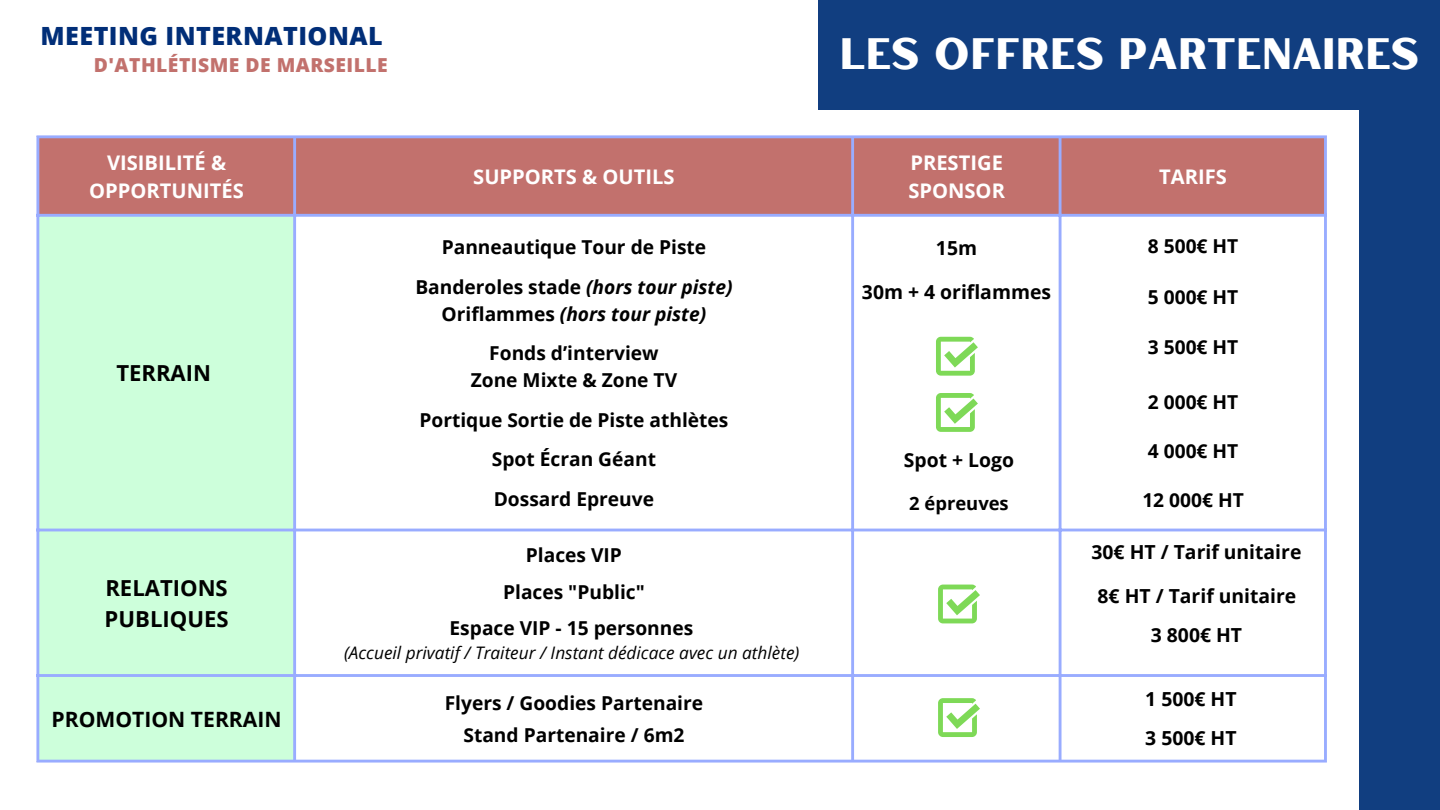
<style>
.page{position:relative;width:1440px;height:810px;background:#fff}
.page>*{position:absolute;margin:0;border:0;box-sizing:border-box;transform-origin:0 0}
.t1{font:44px "Hertical Sans";color:#fff}
.t2{font:800 25.1px "Open Sans";letter-spacing:.02em;color:#012e78}
.t3{font:700 22.1px/30.7px "Open Sans";color:#000}
.t4{font:700 21.1px "Open Sans";color:#000}
.t5{font:700 20.1px/28.1px "Open Sans";color:#fff;text-align:center}
.t6{font:700 19.4px "Open Sans";color:#000}
.t7{font:800 19.3px "Open Sans";letter-spacing:.025em;color:#c2716d}
.t8{font:700 19.2px "Open Sans";color:#000}
.t9{font:italic 700 19.2px "Open Sans";color:#000}
.t10{font:700 18.4px "Open Sans";color:#000}
.t11{font:italic 17.3px "Open Sans";color:#000}
.s1{font-style:italic}
.s2{font-style:normal}
</style>
<div class="page">
<div style="left:39px;top:138px;width:1285px;height:76px;background:#c2716d"></div>
<div style="left:39px;top:217px;width:254px;height:543px;background:#cdffdb"></div>
<svg style="left:296px;top:217px;width:1028px;height:543px"></svg>
<hr style="left:36px;top:138px;width:3px;height:622px;background:#99acff">
<hr style="left:293px;top:138px;width:3px;height:622px;background:#99acff">
<hr style="left:851px;top:138px;width:3px;height:622px;background:#99acff">
<hr style="left:1059px;top:138px;width:3px;height:622px;background:#99acff">
<hr style="left:1324px;top:138px;width:3px;height:622px;background:#99acff">
<hr style="left:36px;top:135px;width:1291px;height:3px;background:#99acff">
<hr style="left:36px;top:214px;width:1291px;height:3px;background:#99acff">
<hr style="left:36px;top:529px;width:1291px;height:2px;background:#99acff">
<hr style="left:36px;top:674px;width:1291px;height:3px;background:#99acff">
<hr style="left:36px;top:760px;width:1291px;height:3px;background:#99acff">
<svg style="left:936px;top:337px;width:42px;height:39px"></svg>
<svg style="left:936px;top:393px;width:42px;height:39px"></svg>
<svg style="left:938px;top:698px;width:42px;height:39px"></svg>
<svg style="left:938px;top:585px;width:42px;height:38px"></svg>
<div style="left:1359px;top:0;width:81px;height:810px;background:#113e80"></div>
<div style="left:819px;top:0;width:621px;height:110px;background:#113e80"></div>
<p class="t2" style="left:41px;top:18px;width:344px">MEETING INTERNATIONAL</p>
<p class="t7" style="left:94px;top:52px;width:296px">D'ATHLÉTISME DE MARSEILLE</p>
<h2 class="t5" style="left:89px;top:148px;width:156px">VISIBILITÉ &amp;<br>OPPORTUNITÉS</h2>
<p class="t3" style="left:116px;top:357px;width:96px">TERRAIN</p>
<h3 class="t5" style="left:473px;top:162px;width:203px">SUPPORTS &amp; OUTILS</h3>
<p class="t8" style="left:442px;top:234px;width:266px">Panneautique Tour de Piste</p>
<p class="t8" style="left:415px;top:274px;width:319px">Banderoles stade <span class="s1">(hors tour piste)</span></p>
<p class="t9" style="left:442px;top:300px;width:266px"><span class="s2">Oriflammes</span> (hors tour piste)</p>
<p class="t8" style="left:489px;top:340px;width:171px">Fonds d’interview</p>
<p class="t8" style="left:471px;top:366px;width:208px">Zone Mixte &amp; Zone TV</p>
<p class="t8" style="left:419px;top:406px;width:311px">Portique Sortie de Piste athlètes</p>
<p class="t8" style="left:492px;top:446px;width:166px">Spot Écran Géant</p>
<p class="t8" style="left:494px;top:485px;width:162px">Dossard Epreuve</p>
<p class="t3" style="left:105px;top:572px;width:125px">RELATIONS<br>PUBLIQUES</p>
<p class="t4" style="left:52px;top:704px;width:231px">PROMOTION TERRAIN</p>
<p class="t8" style="left:526px;top:541px;width:98px">Places VIP</p>
<p class="t8" style="left:503px;top:578px;width:143px">Places "Public"</p>
<p class="t8" style="left:450px;top:614px;width:245px">Espace VIP - 15 personnes</p>
<p class="t11" style="left:344px;top:641px;width:457px">(Accueil privatif / Traiteur / Instant dédicace avec un athlète)</p>
<p class="t8" style="left:445px;top:690px;width:260px">Flyers / Goodies Partenaire</p>
<p class="t8" style="left:463px;top:721px;width:222px">Stand Partenaire / 6m2</p>
<p class="t1" style="left:840px;top:23px;width:581px">LES OFFRES PARTENAIRES</p>
<h1 class="t5" style="left:908px;top:148px;width:98px;text-align:left">PRESTIGE<br>SPONSOR</h1>
<p class="t6" style="left:936px;top:234px;width:43px">15m</p>
<p class="t6" style="left:862px;top:278px;width:191px">30m + 4 oriflammes</p>
<p class="t6" style="left:904px;top:446px;width:112px">Spot + Logo</p>
<p class="t10" style="left:909px;top:490px;width:101px">2 épreuves</p>
<p class="t5" style="left:1159px;top:162px;width:69px">TARIFS</p>
<p class="t8" style="left:1148px;top:233px;width:92px">8 500€ HT</p>
<p class="t8" style="left:1148px;top:283px;width:92px">5 000€ HT</p>
<p class="t8" style="left:1148px;top:334px;width:92px">3 500€ HT</p>
<p class="t8" style="left:1148px;top:388px;width:92px">2 000€ HT</p>
<p class="t8" style="left:1148px;top:438px;width:92px">4 000€ HT</p>
<p class="t8" style="left:1142px;top:487px;width:103px">12 000€ HT</p>
<p class="t6" style="left:1092px;top:538px;width:211px">30€ HT / Tarif unitaire</p>
<p class="t6" style="left:1098px;top:583px;width:200px">8€ HT / Tarif unitaire</p>
<p class="t6" style="left:1151px;top:622px;width:93px">3 800€ HT</p>
<p class="t6" style="left:1145px;top:685px;width:93px">1 500€ HT</p>
<p class="t6" style="left:1145px;top:724px;width:93px">3 500€ HT</p>
</div>
